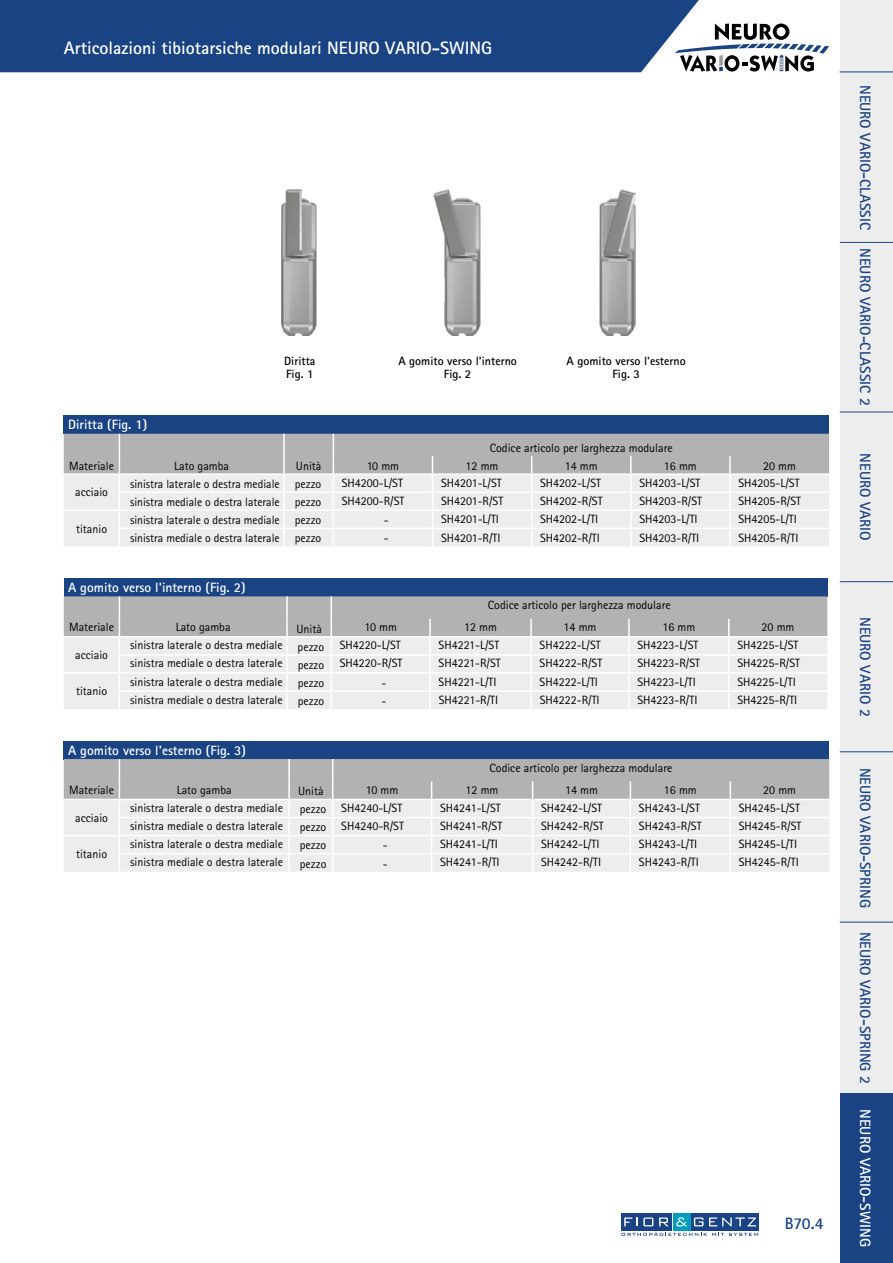
<style>
.page{position:relative;width:893px;height:1263px;background:#fff}
.page>*{position:absolute;margin:0;border:0;box-sizing:border-box;transform-origin:0 0}
.t1{font:700 18px "Rotis Sans Serif Pro";color:#fff}
.t2{font:700 16.5px "Rotis Sans Serif Pro";color:#194383}
.t3{font:700 15px "Rotis Sans Serif Pro";color:#194383}
.t4{font:700 15px "Rotis Sans Serif Pro";color:#fff}
.t5{font:700 13.5px "Rotis Sans Serif Pro";color:#fff}
.t6{font:12px "Rotis Sans Serif Pro";color:#000}
.t7{font:700 12px/13.5px "Rotis Sans Serif Pro";color:#000;text-align:center}
</style>
<div class="page">
<img style="left:281px;top:190px;width:36px;height:145px">
<img style="left:433px;top:190px;width:48px;height:145px">
<img style="left:599px;top:190px;width:37px;height:145px">
<div style="left:673px;top:1213px;width:17px;height:17px;background:#009cbc"></div>
<div style="left:692px;top:1213px;width:67px;height:17px;background:#194383"></div>
<div style="left:621px;top:1213px;width:50px;height:17px;background:#194383"></div>
<svg style="left:621px;top:1232px;width:137px;height:4px"></svg>
<svg style="left:676px;top:1217px;width:11px;height:9px"></svg>
<svg style="left:694px;top:1217px;width:9px;height:9px"></svg>
<svg style="left:709px;top:1217px;width:47px;height:9px"></svg>
<svg style="left:624px;top:1217px;width:29px;height:9px"></svg>
<svg style="left:659px;top:1217px;width:9px;height:9px"></svg>
<div style="left:0;top:0;width:699px;height:72px;background:#194383"></div>
<div style="left:840px;top:0;width:53px;height:1263px;background:#ededed"></div>
<div style="left:840px;top:1093px;width:53px;height:170px;background:#194383"></div>
<hr style="left:840px;top:242px;width:53px;height:1px;background:#194383">
<hr style="left:840px;top:581px;width:53px;height:1px;background:#194383">
<hr style="left:840px;top:751px;width:53px;height:1px;background:#194383">
<hr style="left:840px;top:412px;width:53px;height:1px;background:#194383">
<hr style="left:840px;top:922px;width:53px;height:1px;background:#194383">
<hr style="left:840px;top:72px;width:53px;height:1px;background:#194383">
<svg style="left:675px;top:24px;width:154px;height:48px"></svg>
<div style="left:64px;top:416px;width:765px;height:18px;background:#194383"></div>
<svg style="left:64px;top:434px;width:765px;height:112px;background:#d9d9d9"></svg>
<div style="left:64px;top:578px;width:763px;height:18px;background:#194383"></div>
<svg style="left:64px;top:596px;width:763px;height:113px;background:#d9d8d9"></svg>
<hr style="left:286px;top:596px;width:2px;height:23px;background:#fff">
<hr style="left:330px;top:596px;width:2px;height:23px;background:#fff">
<div style="left:64px;top:741px;width:765px;height:18px;background:#194383"></div>
<svg style="left:64px;top:759px;width:765px;height:113px;background:#d9d9d9"></svg>
<h1 class="t1" style="left:64px;top:37px;width:430px">Articolazioni tibiotarsiche modulari NEURO VARIO-SWING</h1>
<p class="t5" style="left:68px;top:416px;width:81px">Diritta (Fig. 1)</p>
<p class="t7" style="left:284px;top:354px;width:33px;text-align:left">Diritta<br>Fig. 1</p>
<p class="t7" style="left:398px;top:354px;width:120px">A gomito verso l'interno<br>Fig. 2</p>
<p class="t7" style="left:567px;top:354px;width:121px">A gomito verso l'esterno<br>Fig. 3</p>
<p class="t6" style="left:490px;top:441px;width:185px">Codice articolo per larghezza modulare</p>
<p class="t6" style="left:69px;top:459px;width:46px">Materiale</p>
<p class="t6" style="left:174px;top:459px;width:56px">Lato gamba</p>
<p class="t6" style="left:296px;top:459px;width:27px">Unità</p>
<p class="t6" style="left:367px;top:459px;width:34px">10 mm</p>
<p class="t6" style="left:466px;top:459px;width:34px">12 mm</p>
<p class="t6" style="left:565px;top:459px;width:34px">14 mm</p>
<p class="t6" style="left:664px;top:459px;width:34px">16 mm</p>
<p class="t6" style="left:763px;top:459px;width:34px">20 mm</p>
<p class="t6" style="left:75px;top:485px;width:34px">acciaio</p>
<p class="t6" style="left:130px;top:477px;width:193px">sinistra laterale o destra mediale pezzo</p>
<p class="t6" style="left:342px;top:476px;width:63px">SH4200-L/ST</p>
<p class="t6" style="left:441px;top:476px;width:62px">SH4201-L/ST</p>
<p class="t6" style="left:540px;top:476px;width:62px">SH4202-L/ST</p>
<p class="t6" style="left:639px;top:476px;width:63px">SH4203-L/ST</p>
<p class="t6" style="left:738px;top:476px;width:63px">SH4205-L/ST</p>
<p class="t6" style="left:130px;top:495px;width:193px">sinistra mediale o destra laterale pezzo</p>
<p class="t6" style="left:342px;top:494px;width:64px">SH4200-R/ST</p>
<p class="t6" style="left:441px;top:494px;width:64px">SH4201-R/ST</p>
<p class="t6" style="left:540px;top:494px;width:64px">SH4202-R/ST</p>
<p class="t6" style="left:639px;top:494px;width:64px">SH4203-R/ST</p>
<p class="t6" style="left:738px;top:494px;width:64px">SH4205-R/ST</p>
<p class="t6" style="left:130px;top:513px;width:193px">sinistra laterale o destra mediale pezzo</p>
<p class="t6" style="left:384px;top:513px;width:6px">-</p>
<p class="t6" style="left:441px;top:512px;width:59px">SH4201-L/TI</p>
<p class="t6" style="left:540px;top:512px;width:60px">SH4202-L/TI</p>
<p class="t6" style="left:639px;top:512px;width:60px">SH4203-L/TI</p>
<p class="t6" style="left:738px;top:512px;width:60px">SH4205-L/TI</p>
<p class="t6" style="left:130px;top:531px;width:193px">sinistra mediale o destra laterale pezzo</p>
<p class="t6" style="left:384px;top:531px;width:6px">-</p>
<p class="t6" style="left:441px;top:530px;width:61px">SH4201-R/TI</p>
<p class="t6" style="left:540px;top:530px;width:61px">SH4202-R/TI</p>
<p class="t6" style="left:639px;top:530px;width:61px">SH4203-R/TI</p>
<p class="t6" style="left:738px;top:530px;width:61px">SH4205-R/TI</p>
<p class="t5" style="left:68px;top:579px;width:179px">A gomito verso l'interno (Fig. 2)</p>
<p class="t6" style="left:488px;top:598px;width:185px">Codice articolo per larghezza modulare</p>
<p class="t6" style="left:69px;top:620px;width:46px">Materiale</p>
<p class="t6" style="left:176px;top:620px;width:56px">Lato gamba</p>
<p class="t6" style="left:296px;top:621px;width:27px">Unità</p>
<p class="t6" style="left:364px;top:620px;width:34px">10 mm</p>
<p class="t6" style="left:464px;top:620px;width:34px">12 mm</p>
<p class="t6" style="left:564px;top:620px;width:34px">14 mm</p>
<p class="t6" style="left:662px;top:620px;width:34px">16 mm</p>
<p class="t6" style="left:762px;top:620px;width:34px">20 mm</p>
<p class="t6" style="left:75px;top:648px;width:34px">acciaio</p>
<p class="t6" style="left:76px;top:521px;width:33px">titanio</p>
<p class="t6" style="left:130px;top:638px;width:196px">sinistra laterale o destra mediale pezzo</p>
<p class="t6" style="left:340px;top:638px;width:63px">SH4220-L/ST</p>
<p class="t6" style="left:439px;top:638px;width:62px">SH4221-L/ST</p>
<p class="t6" style="left:540px;top:638px;width:63px">SH4222-L/ST</p>
<p class="t6" style="left:637px;top:638px;width:63px">SH4223-L/ST</p>
<p class="t6" style="left:737px;top:638px;width:63px">SH4225-L/ST</p>
<p class="t6" style="left:130px;top:656px;width:196px">sinistra mediale o destra laterale pezzo</p>
<p class="t6" style="left:340px;top:656px;width:64px">SH4220-R/ST</p>
<p class="t6" style="left:439px;top:656px;width:64px">SH4221-R/ST</p>
<p class="t6" style="left:540px;top:656px;width:64px">SH4222-R/ST</p>
<p class="t6" style="left:637px;top:656px;width:64px">SH4223-R/ST</p>
<p class="t6" style="left:737px;top:656px;width:64px">SH4225-R/ST</p>
<p class="t6" style="left:130px;top:674px;width:196px">sinistra laterale o destra mediale pezzo</p>
<p class="t6" style="left:381px;top:676px;width:6px">-</p>
<p class="t6" style="left:439px;top:674px;width:59px">SH4221-L/TI</p>
<p class="t6" style="left:540px;top:674px;width:60px">SH4222-L/TI</p>
<p class="t6" style="left:637px;top:674px;width:60px">SH4223-L/TI</p>
<p class="t6" style="left:737px;top:674px;width:60px">SH4225-L/TI</p>
<p class="t6" style="left:130px;top:692px;width:196px">sinistra mediale o destra laterale pezzo</p>
<p class="t6" style="left:381px;top:694px;width:6px">-</p>
<p class="t6" style="left:439px;top:692px;width:61px">SH4221-R/TI</p>
<p class="t6" style="left:540px;top:692px;width:61px">SH4222-R/TI</p>
<p class="t6" style="left:637px;top:692px;width:61px">SH4223-R/TI</p>
<p class="t6" style="left:737px;top:692px;width:61px">SH4225-R/TI</p>
<p class="t5" style="left:68px;top:742px;width:179px">A gomito verso l'esterno (Fig. 3)</p>
<p class="t6" style="left:489px;top:760px;width:185px">Codice articolo per larghezza modulare</p>
<p class="t6" style="left:69px;top:783px;width:46px">Materiale</p>
<p class="t6" style="left:177px;top:783px;width:56px">Lato gamba</p>
<p class="t6" style="left:298px;top:784px;width:27px">Unità</p>
<p class="t6" style="left:366px;top:783px;width:34px">10 mm</p>
<p class="t6" style="left:466px;top:783px;width:34px">12 mm</p>
<p class="t6" style="left:565px;top:783px;width:34px">14 mm</p>
<p class="t6" style="left:664px;top:783px;width:34px">16 mm</p>
<p class="t6" style="left:763px;top:783px;width:34px">20 mm</p>
<p class="t6" style="left:75px;top:810px;width:34px">acciaio</p>
<p class="t6" style="left:76px;top:684px;width:33px">titanio</p>
<p class="t6" style="left:130px;top:801px;width:155px">sinistra laterale o destra mediale</p>
<p class="t6" style="left:300px;top:801px;width:104px">pezzo SH4240-L/ST</p>
<p class="t6" style="left:440px;top:801px;width:62px">SH4241-L/ST</p>
<p class="t6" style="left:541px;top:801px;width:63px">SH4242-L/ST</p>
<p class="t6" style="left:639px;top:801px;width:63px">SH4243-L/ST</p>
<p class="t6" style="left:739px;top:801px;width:63px">SH4245-L/ST</p>
<p class="t6" style="left:130px;top:819px;width:155px">sinistra mediale o destra laterale</p>
<p class="t6" style="left:300px;top:819px;width:106px">pezzo SH4240-R/ST</p>
<p class="t6" style="left:440px;top:819px;width:64px">SH4241-R/ST</p>
<p class="t6" style="left:541px;top:819px;width:64px">SH4242-R/ST</p>
<p class="t6" style="left:639px;top:819px;width:64px">SH4243-R/ST</p>
<p class="t6" style="left:739px;top:819px;width:64px">SH4245-R/ST</p>
<p class="t6" style="left:76px;top:847px;width:33px">titanio</p>
<p class="t6" style="left:130px;top:837px;width:155px">sinistra laterale o destra mediale</p>
<p class="t6" style="left:300px;top:838px;width:28px">pezzo</p>
<p class="t6" style="left:383px;top:838px;width:6px">-</p>
<p class="t6" style="left:440px;top:837px;width:59px">SH4241-L/TI</p>
<p class="t6" style="left:541px;top:837px;width:60px">SH4242-L/TI</p>
<p class="t6" style="left:639px;top:837px;width:60px">SH4243-L/TI</p>
<p class="t6" style="left:739px;top:837px;width:60px">SH4245-L/TI</p>
<p class="t6" style="left:130px;top:855px;width:155px">sinistra mediale o destra laterale</p>
<p class="t6" style="left:300px;top:856px;width:28px">pezzo</p>
<p class="t6" style="left:383px;top:856px;width:6px">-</p>
<p class="t6" style="left:440px;top:855px;width:61px">SH4241-R/TI</p>
<p class="t6" style="left:541px;top:855px;width:61px">SH4242-R/TI</p>
<p class="t6" style="left:639px;top:855px;width:61px">SH4243-R/TI</p>
<p class="t6" style="left:739px;top:855px;width:61px">SH4245-R/TI</p>
<h2 class="t2" style="left:785px;top:1213px;width:40px">B70.4</h2>
<p class="t3" style="left:875px;top:85px;width:146px;rotate:90deg">NEURO VARIO-CLASSIC</p>
<p class="t3" style="left:875px;top:248px;width:159px;rotate:90deg">NEURO VARIO-CLASSIC 2</p>
<p class="t3" style="left:875px;top:453px;width:89px;rotate:90deg">NEURO VARIO</p>
<p class="t3" style="left:875px;top:617px;width:101px;rotate:90deg">NEURO VARIO 2</p>
<p class="t3" style="left:875px;top:768px;width:141px;rotate:90deg">NEURO VARIO-SPRING</p>
<p class="t3" style="left:875px;top:931px;width:154px;rotate:90deg">NEURO VARIO-SPRING 2</p>
<p class="t4" style="left:875px;top:1109px;width:139px;rotate:90deg">NEURO VARIO-SWING</p>
</div>
